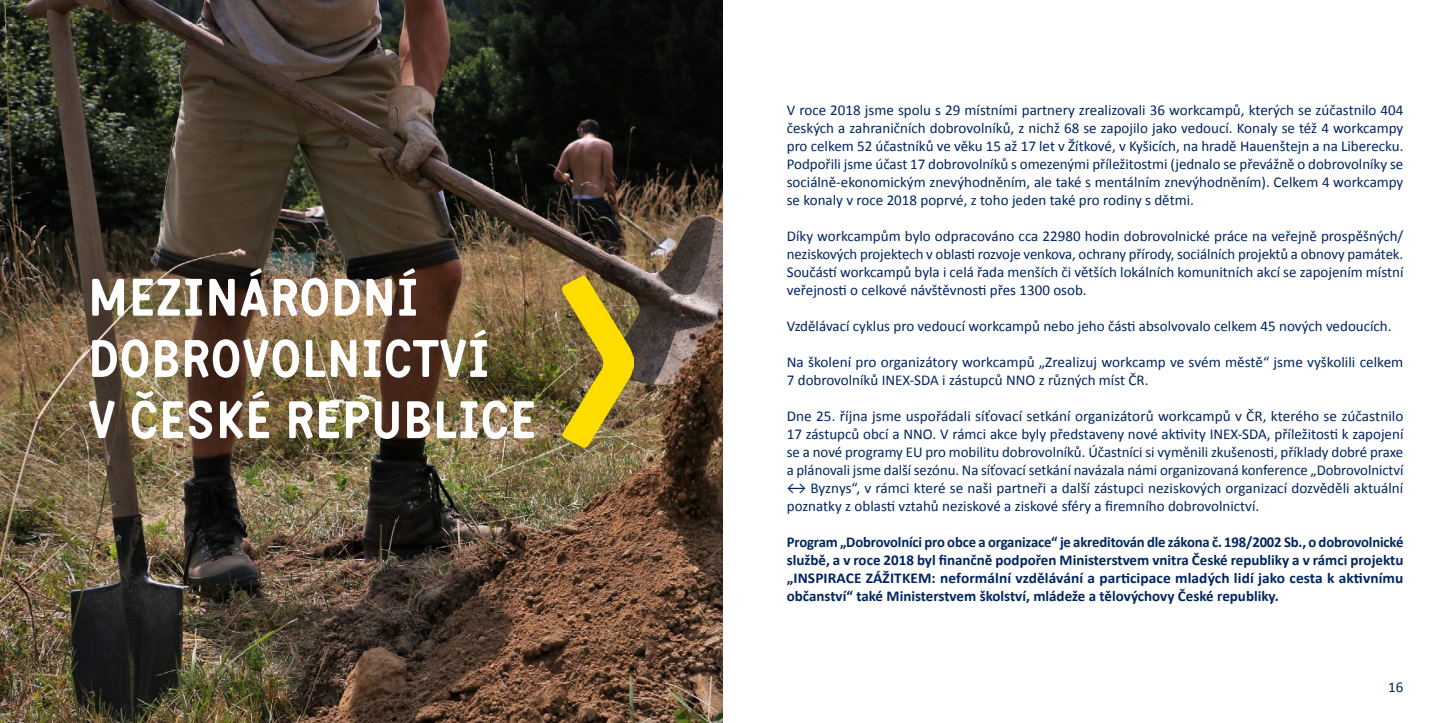
<style>
.page{position:relative;width:1446px;height:723px;background:#fff}
.page>*{position:absolute;margin:0;border:0;box-sizing:border-box;transform-origin:0 0}
.t1{font:700 51px/61.2px "Katarine";letter-spacing:.015em;color:#fff}
.t2{font:15px/18px "Calibri";color:#002561;text-align:justify}
.t3{font:700 15px/18px "Calibri";color:#002561;text-align:justify}
</style>
<div class="page">
<img style="left:0;top:0;width:723px;height:723px">
<img style="left:563px;top:276px;width:70px;height:171px">
<h1 class="t1" style="left:88px;top:267px;width:449px">MEZINÁRODNÍ<br>DOBROVOLNICTVÍ<br>V ČESKÉ REPUBLICE</h1>
<p class="t2" style="left:787px;top:101px;width:618px">V roce 2018 jsme spolu s 29 místními partnery zrealizovali 36 workcampů, kterých se zúčastnilo 404 českých a zahraničních dobrovolníků, z nichž 68 se zapojilo jako vedoucí. Konaly se též 4 workcampy pro celkem 52 účastníků ve věku 15 až 17 let v Žítkové, v Kyšicích, na hradě Hauenštejn a na Liberecku.<br>Podpořili jsme účast 17 dobrovolníků s omezenými příležitostmi (jednalo se převážně o dobrovolníky se sociálně-ekonomickým znevýhodněním, ale také s mentálním znevýhodněním). Celkem 4 workcampy se konaly v roce 2018 poprvé, z toho jeden také pro rodiny s dětmi.</p>
<p class="t2" style="left:787px;top:227px;width:618px">Díky workcampům bylo odpracováno cca 22980 hodin dobrovolnické práce na veřejně prospěšných/ neziskových projektech v oblasti rozvoje venkova, ochrany přírody, sociálních projektů a obnovy památek.<br>Součástí workcampů byla i celá řada menších či větších lokálních komunitních akcí se zapojením místní veřejnosti o celkové návštěvnosti přes 1300 osob.</p>
<p class="t2" style="left:787px;top:317px;width:606px">Vzdělávací cyklus pro vedoucí workcampů nebo jeho části absolvovalo celkem 45 nových vedoucích.</p>
<p class="t2" style="left:787px;top:353px;width:618px">Na školení pro organizátory workcampů „Zrealizuj workcamp ve svém městě“ jsme vyškolili celkem<br>7 dobrovolníků INEX-SDA i zástupců NNO z různých míst ČR.</p>
<p class="t2" style="left:787px;top:407px;width:618px">Dne 25. října jsme uspořádali síťovací setkání organizátorů workcampů v ČR, kterého se zúčastnilo 17 zástupců obcí a NNO. V rámci akce byly představeny nové aktivity INEX-SDA, příležitosti k zapojení se a nové programy EU pro mobilitu dobrovolníků. Účastníci si vyměnili zkušenosti, příklady dobré praxe a plánovali jsme další sezónu. Na síťovací setkání navázala námi organizovaná konference „Dobrovolnictví ↔ Byznys“, v rámci které se naši partneři a další zástupci neziskových organizací dozvěděli aktuální poznatky z oblasti vztahů neziskové a ziskové sféry a firemního dobrovolnictví.</p>
<p class="t3" style="left:787px;top:533px;width:618px">Program „Dobrovolníci pro obce a organizace“ je akreditován dle zákona č. 198/2002 Sb., o dobrovolnické službě, a v roce 2018 byl finančně podpořen Ministerstvem vnitra České republiky a v rámci projektu „INSPIRACE ZÁŽITKEM: neformální vzdělávání a participace mladých lidí jako cesta k aktivnímu občanství“ také Ministerstvem školství, mládeže a tělovýchovy České republiky.</p>
<p class="t2" style="left:1388px;top:678px;width:17px">16</p>
</div>
